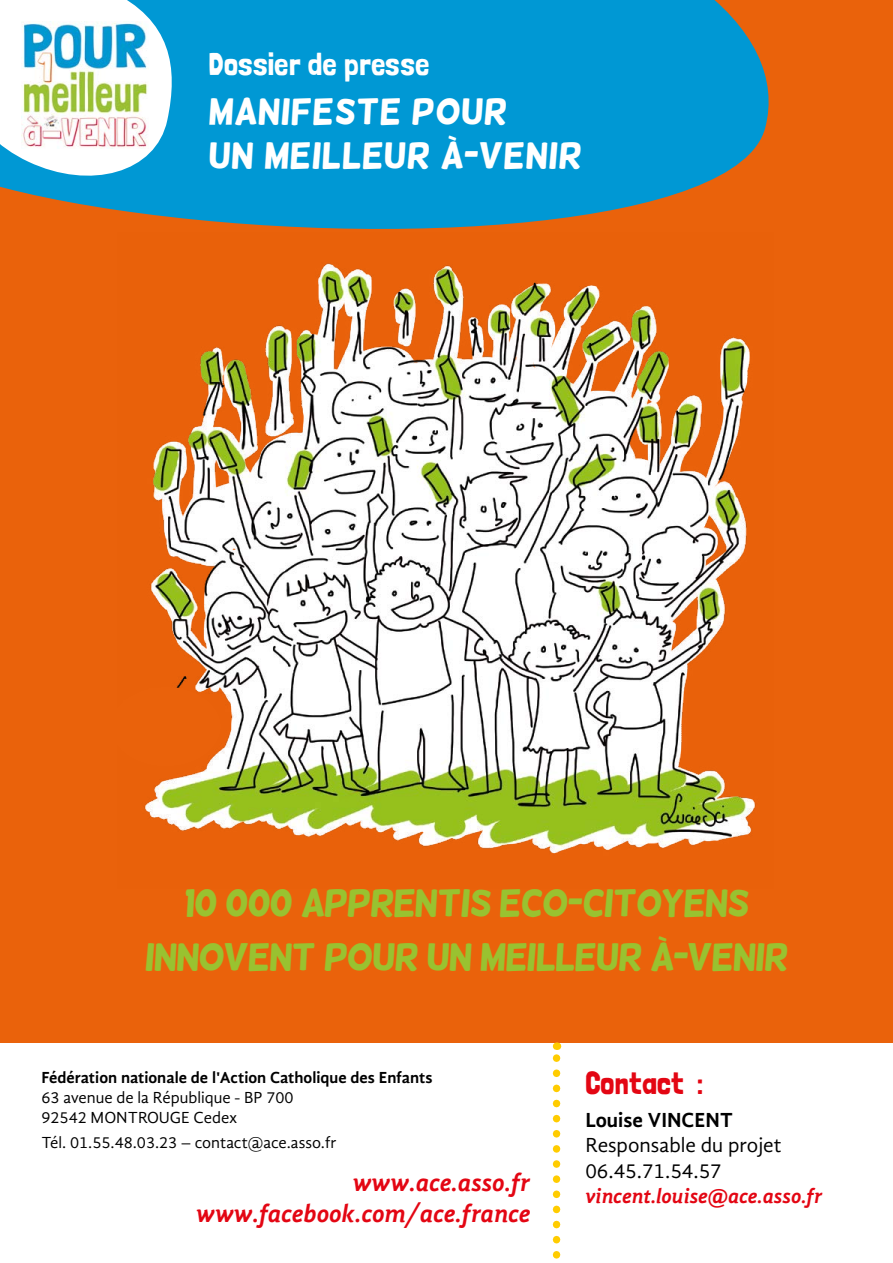
<style>
.page{position:relative;width:893px;height:1263px;background:#fff}
.page>*{position:absolute;margin:0;border:0;box-sizing:border-box;transform-origin:0 0}
.t1{font:37.5px/53.6px "Helsinki";letter-spacing:-.04em;color:#99c230;text-align:center}
.t2{font:36px/44.7px "Helsinki";color:#fff}
.t3{font:31.5px "Londrina Solid";color:#fff}
.t4{font:31.5px "Londrina Solid";color:#e30613}
.t5{font:italic 700 25.5px/30.6px "Gandhi Sans";letter-spacing:-.005em;color:#e30613;text-align:right}
.t6{font:21px/25.2px "Gandhi Sans";color:#000}
.t7{font:italic 700 21px "Gandhi Sans";color:#e30613}
.t8{font:700 21px "Gandhi Sans";color:#000}
.t9{font:16.5px/19.8px "Gandhi Sans";color:#000}
.t10{font:700 16.5px "Gandhi Sans";color:#000}
</style>
<div class="page">
<div style="left:0;top:0;width:893px;height:1042px;background:#ea620b"></div>
<svg style="left:17px;top:0;width:752px;height:229px;background:#1892bf"></svg>
<svg style="left:0;top:0;width:179px;height:191px;background:#98d5ed"></svg>
<img style="left:21px;top:21px;width:127px;height:127px">
<img style="left:144px;top:263px;width:612px;height:591px">
<svg style="left:553px;top:1042px;width:7px;height:217px"></svg>
<div style="left:111px;top:687px;width:110px;height:79px;background:#ea620b;border-radius:50%"></div>
<h3 class="t3" style="left:208px;top:45px;width:223px">Dossier de presse</h3>
<h2 class="t2" style="left:208px;top:89px;width:375px">MANIFESTE POUR<br>UN MEILLEUR À-VENIR</h2>
<h1 class="t1" style="left:145px;top:876px;width:646px">10 000 APPRENTIS ECO-CITOYENS<br>INNOVENT POUR UN MEILLEUR À-VENIR</h1>
<p class="t10" style="left:41px;top:1068px;width:393px">Fédération nationale de l'Action Catholique des Enfants</p>
<p class="t9" style="left:41px;top:1087px;width:254px">63 avenue de la République - BP 700<br>92542 MONTROUGE Cedex</p>
<p class="t9" style="left:41px;top:1132px;width:296px">Tél. 01.55.48.03.23 – contact@ace.asso.fr</p>
<h3 class="t5" style="left:196px;top:1167px;width:336px">www.ace.asso.fr www.facebook.com/ace.france</h3>
<h3 class="t4" style="left:585px;top:1064px;width:119px">Contact :</h3>
<p class="t8" style="left:585px;top:1108px;width:149px">Louise VINCENT</p>
<p class="t6" style="left:585px;top:1133px;width:198px">Responsable du projet<br>06.45.71.54.57</p>
<p class="t7" style="left:585px;top:1183px;width:239px">vincent.louise@ace.asso.fr</p>
</div>
